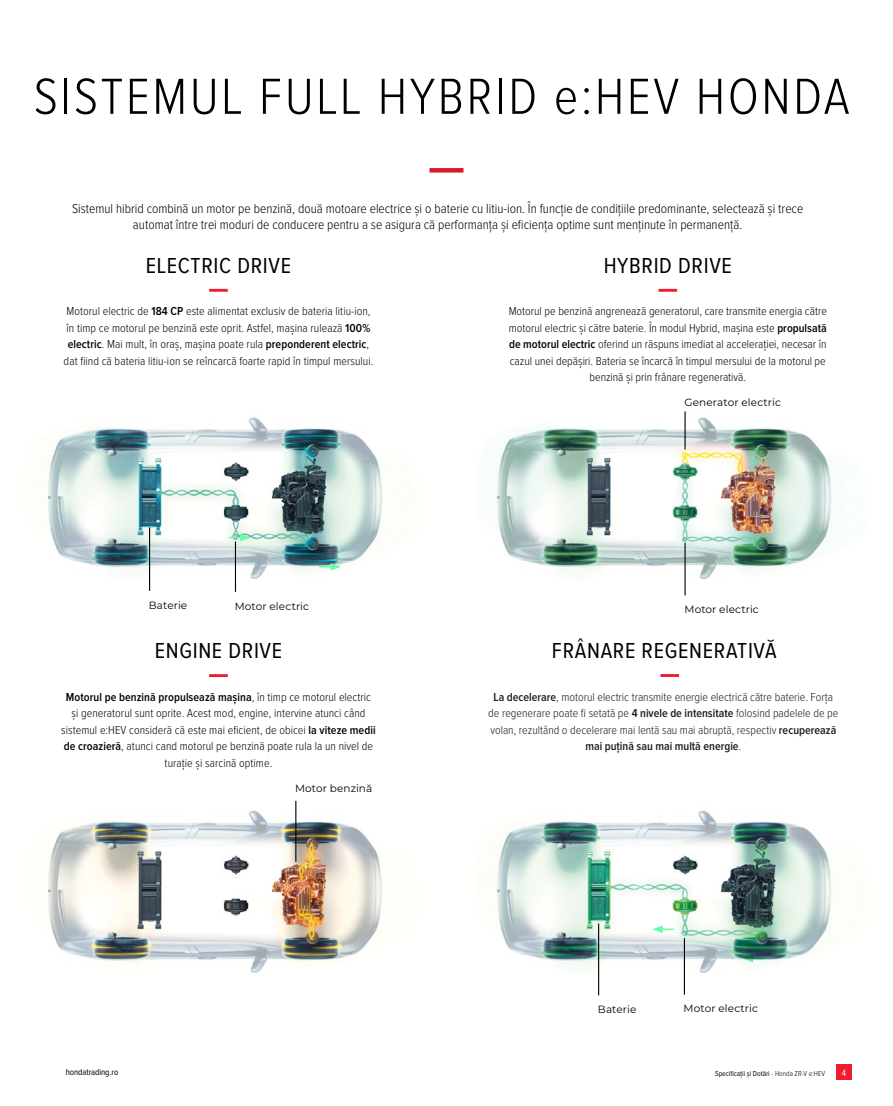
<style>
.page{position:relative;width:893px;height:1106px;background:#fff}
.page>*{position:absolute;margin:0;border:0;box-sizing:border-box;transform-origin:0 0}
.t1{font:300 52.5px "Proxima Nova Cond";letter-spacing:.05em;color:#000}
.t2{font:22.5px "Proxima Nova Cond";letter-spacing:.03em;color:#000}
.t3{font:300 13.5px/16.2px "Proxima Nova Cond";color:#000;text-align:center}
.t4{font:300 12px/16.5px "Proxima Nova Cond";letter-spacing:.005em;color:#000;text-align:center}
.t5{font:300 12px/16.5px "Proxima Nova Cond";color:#1a1a1a;text-align:center}
.t6{font:10.5px "Montserrat";letter-spacing:.01em;color:#000}
.t7{font:9.15px "Proxima Nova Cond";color:#fff}
.t8{font:9px "Proxima Nova Cond";letter-spacing:-.01em;color:#000}
.t9{font:7.5px "Proxima Nova Cond";color:#000101}
.s1{font-weight:600}
.s2{font-weight:300}
</style>
<div class="page">
<div style="left:836px;top:1064px;width:16px;height:15px;background:#ed1c2f"></div>
<img style="left:48px;top:800px;width:334px;height:173px">
<img style="left:496px;top:417px;width:336px;height:179px">
<img style="left:47px;top:417px;width:336px;height:175px">
<hr style="left:429px;top:168px;width:34px;height:4px;background:#db192b">
<hr style="left:209px;top:289px;width:19px;height:3px;background:#ed1c2f">
<hr style="left:658px;top:289px;width:19px;height:3px;background:#ed1c2f">
<hr style="left:209px;top:674px;width:19px;height:3px;background:#ed1c2f">
<hr style="left:660px;top:674px;width:19px;height:3px;background:#ed1c2f">
<svg style="left:229px;top:533px;width:22px;height:8px"></svg>
<svg style="left:320px;top:563px;width:21px;height:7px"></svg>
<hr style="left:149px;top:527px;width:1px;height:64px;background:#000">
<hr style="left:235px;top:541px;width:1px;height:51px;background:#000">
<hr style="left:684px;top:543px;width:2px;height:52px;background:#000">
<hr style="left:684px;top:411px;width:2px;height:38px;background:#000">
<hr style="left:295px;top:800px;width:1px;height:61px;background:#000">
<hr style="left:598px;top:923px;width:1px;height:72px;background:#000">
<hr style="left:684px;top:938px;width:1px;height:56px;background:#000">
<img style="left:496px;top:810px;width:336px;height:180px">
<h1 class="t1" style="left:34px;top:67px;width:817px">SISTEMUL FULL HYBRID e:HEV HONDA</h1>
<p class="t3" style="left:72px;top:200px;width:733px">Sistemul hibrid combină un motor pe benzină, două motoare electrice și o baterie cu litiu-ion. În funcție de condițiile predominante, selectează și trece automat între trei moduri de conducere pentru a se asigura că performanța și eficiența optime sunt menținute în permanență.</p>
<h2 class="t2" style="left:146px;top:253px;width:147px">ELECTRIC DRIVE</h2>
<p class="t4" style="left:64px;top:303px;width:311px">Motorul electric de <span class="s1">184 CP</span> este alimentat exclusiv de bateria litiu-ion, în timp ce motorul pe benzină este oprit. Astfel, mașina rulează <span class="s1">100% electric</span>. Mai mult, în oraș, mașina poate rula <span class="s1">preponderent electric</span>, dat fiind că bateria litiu-ion se reîncarcă foarte rapid în timpul mersului.</p>
<h2 class="t2" style="left:604px;top:253px;width:130px">HYBRID DRIVE</h2>
<p class="t4" style="left:509px;top:303px;width:320px">Motorul pe benzină angrenează generatorul, care transmite energia către motorul electric și către baterie. În modul Hybrid, mașina este <span class="s1">propulsată de motorul electric</span> oferind un răspuns imediat al accelerației, necesar în cazul unei depășiri. Bateria se încarcă în timpul mersului de la motorul pe benzină și prin frânare regenerativă.</p>
<p class="t6" style="left:684px;top:394px;width:98px">Generator electric</p>
<p class="t6" style="left:149px;top:598px;width:40px">Baterie</p>
<p class="t6" style="left:235px;top:598px;width:76px">Motor electric</p>
<p class="t6" style="left:684px;top:602px;width:76px">Motor electric</p>
<h2 class="t2" style="left:155px;top:638px;width:129px">ENGINE DRIVE</h2>
<h2 class="t2" style="left:552px;top:638px;width:226px">FRÂNARE REGENERATIVĂ</h2>
<p class="t4" style="left:61px;top:688px;width:316px"><span class="s1">Motorul pe benzină propulsează mașina</span>, în timp ce motorul electric și generatorul sunt oprite. Acest mod, engine, intervine atunci când sistemul e:HEV consideră că este mai eficient, de obicei <span class="s1">la viteze medii de croazieră</span>, atunci cand motorul pe benzină poate rula la un nivel de turație și sarcină optime.</p>
<p class="t5" style="left:488px;top:688px;width:352px"><span class="s1">La decelerare</span>, motorul electric transmite energie electrică către baterie. Forța de regenerare poate fi setată pe <span class="s1">4 nivele de intensitate</span> folosind padelele de pe volan, rezultând o decelerare mai lentă sau mai abruptă, respectiv <span class="s1">recuperează mai puțină sau mai multă energie</span>.</p>
<p class="t6" style="left:295px;top:781px;width:79px">Motor benzină</p>
<p class="t6" style="left:598px;top:1002px;width:40px">Baterie</p>
<p class="t6" style="left:684px;top:1001px;width:76px">Motor electric</p>
<p class="t8" style="left:66px;top:1067px;width:54px">hondatrading.ro</p>
<p class="t9" style="left:715px;top:1068px;width:112px">Specificații și Dotări <span class="s2">- Honda ZR-V e:HEV</span></p>
<p class="t7" style="left:842px;top:1067px;width:6px">4</p>
</div>
